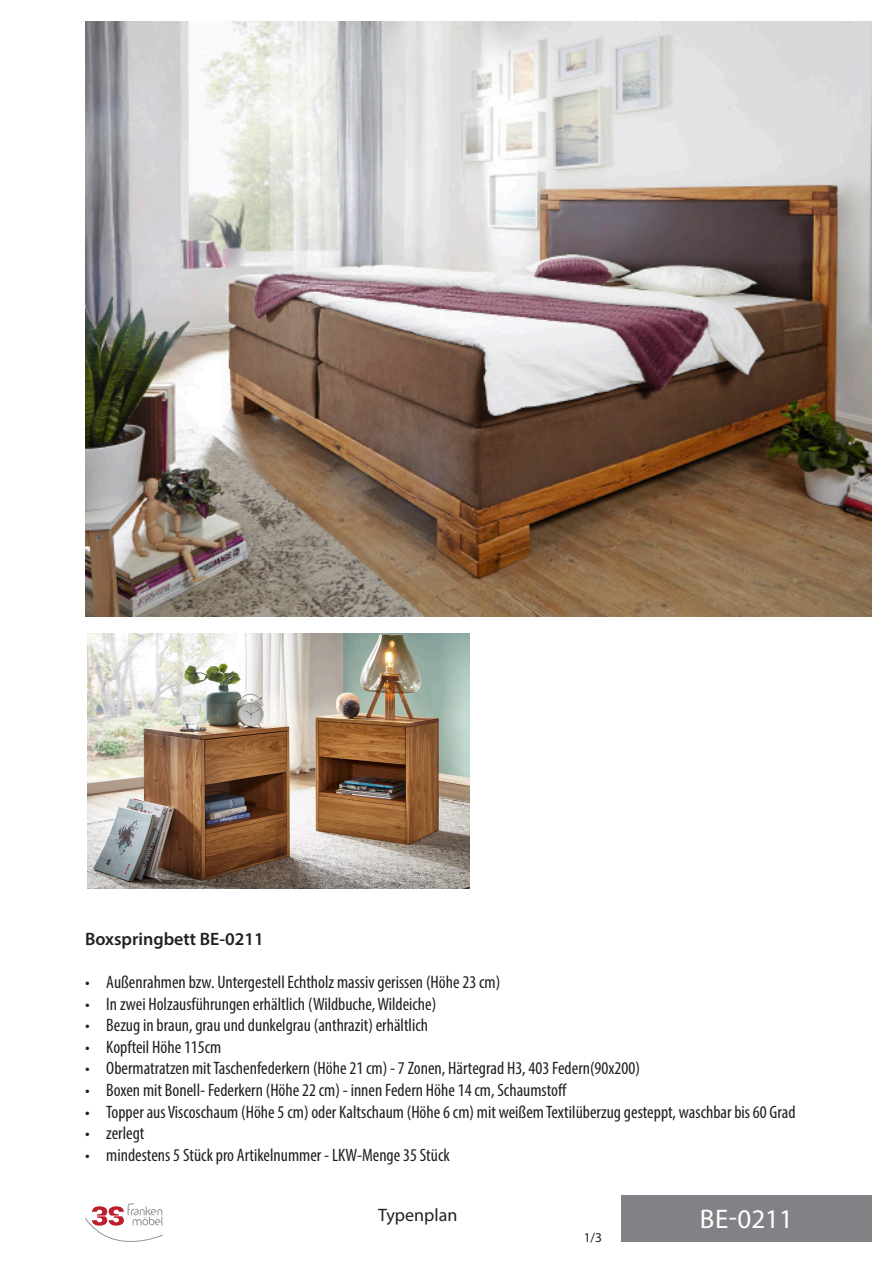
<style>
.page{position:relative;width:893px;height:1263px;background:#fff}
.page>*{position:absolute;margin:0;border:0;box-sizing:border-box;transform-origin:0 0}
.t1{font:27px "Myriad Pro";color:#fff}
.t2{font:condensed 18px "Myriad Pro";color:#231f20}
.t3{font:600 18px "Myriad Pro";color:#231f20}
.t4{font:18px "Myriad Pro";color:#231f20}
.seitenzahl{font:13.5px "Myriad Pro";color:#231f20}
</style>
<div class="page">
<div style="left:621px;top:1195px;width:251px;height:46px;background:#808285"></div>
<svg style="left:85px;top:1203px;width:78px;height:38px"></svg>
<img style="left:85px;top:21px;width:787px;height:595px">
<img style="left:87px;top:633px;width:383px;height:256px">
<p class="t3" style="left:85px;top:927px;width:180px">Boxspringbett BE-0211</p>
<p class="t2" style="left:85px;top:971px;width:417px">• Außenrahmen bzw. Untergestell Echtholz massiv gerissen (Höhe 23 cm)</p>
<p class="t2" style="left:85px;top:993px;width:353px">• In zwei Holzausführungen erhältlich (Wildbuche,Wildeiche)</p>
<p class="t2" style="left:85px;top:1014px;width:345px">• Bezug in braun, grau und dunkelgrau (anthrazit) erhältlich</p>
<p class="t2" style="left:85px;top:1036px;width:138px">• Kopfteil Höhe 115cm</p>
<p class="t2" style="left:85px;top:1057px;width:556px">• Obermatratzen mitTaschenfederkern (Höhe 21 cm) - 7 Zonen, Härtegrad H3, 403 Federn(90x200)</p>
<p class="t2" style="left:85px;top:1079px;width:483px">• Boxen mit Bonell- Federkern (Höhe 22 cm) - innen Federn Höhe 14 cm, Schaumstoff</p>
<p class="t2" style="left:85px;top:1101px;width:712px">• Topper aus Viscoschaum (Höhe 5 cm) oder Kaltschaum (Höhe 6 cm) mit weißemTextilüberzug gesteppt, waschbar bis 60 Grad</p>
<p class="t2" style="left:85px;top:1122px;width:61px">• zerlegt</p>
<p class="t2" style="left:85px;top:1144px;width:366px">• mindestens 5 Stück pro Artikelnummer - LKW-Menge 35 Stück</p>
<p class="t4" style="left:378px;top:1204px;width:81px">Typenplan</p>
<p class="seitenzahl" style="left:584px;top:1229px;width:20px">1/3</p>
<h1 class="t1" style="left:700px;top:1203px;width:94px">BE-0211</h1>
</div>
